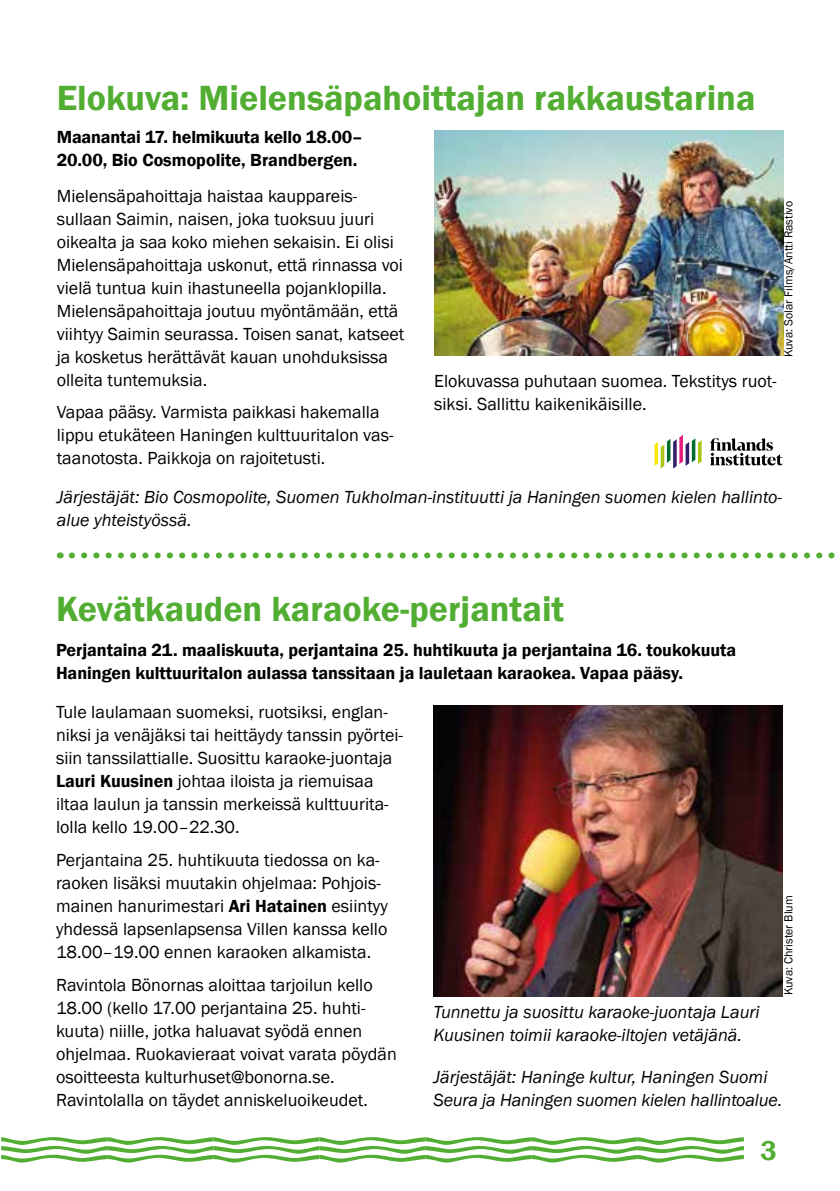
<style>
.page{position:relative;width:840px;height:1191px;background:#fff}
.page>*{position:absolute;margin:0;border:0;box-sizing:border-box;transform-origin:0 0}
.t1{font:600 36px "Franklin Gothic";color:#52ae32}
.t2{font:600 28px "Franklin Gothic";color:#52ae32}
.t3{font:18px/23px "Franklin Gothic";color:#000}
.t4{font:italic 18px/23px "Franklin Gothic";color:#000}
.t5{font:600 18px/23px "Franklin Gothic";letter-spacing:-.005em;color:#000}
.t6{font:12px "Franklin Gothic";color:#000}
.s1{font-weight:600}
</style>
<div class="page">
<svg style="left:1px;top:1137px;width:742px;height:25px"></svg>
<svg style="left:72px;top:552px;width:763px;height:6px"></svg>
<svg style="left:654px;top:435px;width:47px;height:33px"></svg>
<svg style="left:710px;top:438px;width:72px;height:27px"></svg>
<img style="left:434px;top:130px;width:348px;height:226px">
<img style="left:433px;top:705px;width:349px;height:291px">
<h1 class="t1" style="left:57px;top:76px;width:700px">Elokuva: Mielensäpahoittajan rakkaustarina</h1>
<p class="t5" style="left:57px;top:126px;width:307px">Maanantai 17. helmikuuta kello 18.00–<br>20.00, Bio Cosmopolite, Brandbergen.</p>
<p class="t3" style="left:57px;top:184px;width:349px">Mielensäpahoittaja haistaa kauppareis&shy;sullaan Saimin, naisen, joka tuoksuu juuri oikealta ja saa koko miehen sekaisin. Ei olisi Mielensäpahoittaja uskonut, että rinnassa voi vielä tuntua kuin ihastuneella pojanklopilla.<br>Mielensäpahoittaja joutuu myöntämään, että viihtyy Saimin seurassa. Toisen sanat, katseet ja kosketus herättävät kauan unohduksissa olleita tuntemuksia.</p>
<p class="t3" style="left:57px;top:401px;width:338px">Vapaa pääsy. Varmista paikkasi hakemalla lippu etukäteen Haningen kulttuuritalon vas&shy;taanotosta. Paikkoja on rajoitetusti.</p>
<p class="t6" style="left:780px;top:357px;width:158px;rotate:-90deg">Kuva: Solar Films/Antti Rastivo</p>
<p class="t3" style="left:434px;top:370px;width:344px">Elokuvassa puhutaan suomea. Tekstitys ruot&shy;siksi. Sallittu kaikenikäisille.</p>
<p class="t4" style="left:57px;top:486px;width:726px">Järjestäjät: Bio Cosmopolite, Suomen Tukholman-instituutti ja Haningen suomen kielen hallinto&shy;alue yhteistyössä.</p>
<h1 class="t1" style="left:56px;top:586px;width:509px">Kevätkauden karaoke-perjantait</h1>
<p class="t5" style="left:56px;top:638px;width:681px">Perjantaina 21. maaliskuuta, perjantaina 25. huhtikuuta ja perjantaina 16. toukokuuta<br>Haningen kulttuuritalon aulassa tanssitaan ja lauletaan karaokea. Vapaa pääsy.</p>
<p class="t3" style="left:56px;top:701px;width:348px">Tule laulamaan suomeksi, ruotsiksi, englan&shy;niksi ja venäjäksi tai heittäydy tanssin pyörtei&shy;siin tanssilattialle. Suosittu karaoke-juontaja <span class="s1">Lauri Kuusinen</span> johtaa iloista ja riemuisaa iltaa laulun ja tanssin merkeissä kulttuurita&shy;lolla kello 19.00–22.30.</p>
<p class="t3" style="left:56px;top:848px;width:333px">Perjantaina 25. huhtikuuta tiedossa on ka&shy;raoken lisäksi muutakin ohjelmaa: Pohjois&shy;mainen hanurimestari <span class="s1">Ari Hatainen</span> esiintyy yhdessä lapsenlapsensa Villen kanssa kello 18.00–19.00 ennen karaoken alkamista.</p>
<p class="t3" style="left:56px;top:973px;width:342px">Ravintola Bönornas aloittaa tarjoilun kello 18.00 (kello 17.00 perjantaina 25. huhti&shy;kuuta) niille, jotka haluavat syödä ennen ohjelmaa. Ruokavieraat voivat varata pöydän osoitteesta kulturhuset@bonorna.se.<br>Ravintolalla on täydet anniskeluoikeudet.</p>
<p class="t6" style="left:780px;top:995px;width:101px;rotate:-90deg">Kuva: Christer Blum</p>
<p class="t4" style="left:433px;top:1001px;width:327px">Tunnettu ja suosittu karaoke-juontaja Lauri<br>Kuusinen toimii karaoke-iltojen vetäjänä.</p>
<p class="t4" style="left:433px;top:1065px;width:350px">Järjestäjät: Haninge kultur, Haningen Suomi<br>Seura ja Haningen suomen kielen hallintoalue.</p>
<h2 class="t2" style="left:760px;top:1133px;width:18px">3</h2>
</div>
